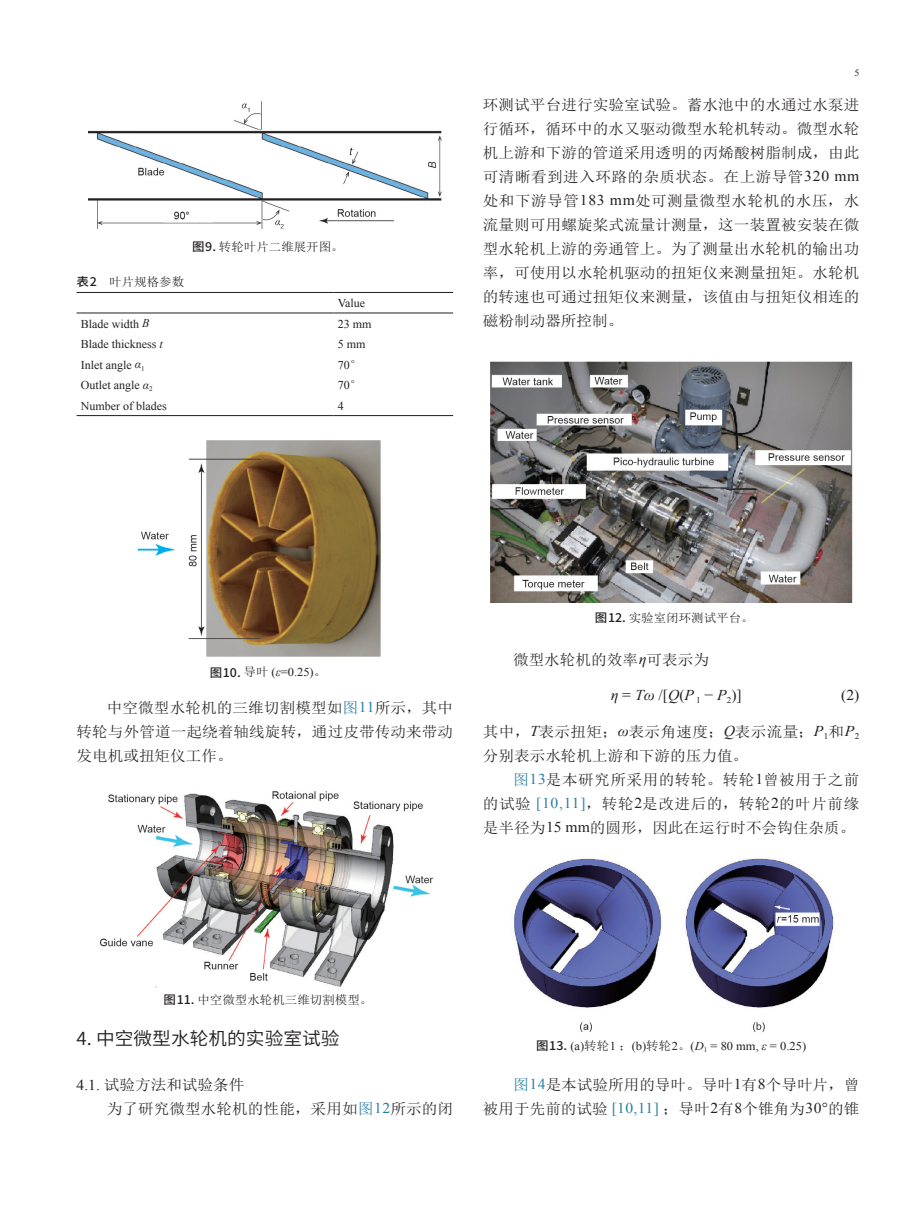
<style>
.page{position:relative;width:919px;height:1217px;background:#fff}
.page>*{position:absolute;margin:0;border:0;box-sizing:border-box;transform-origin:0 0}
.t1{font:18px "Source Han Sans CN";color:#231f20;scale:1.04 1}
.t2{font:15px/24px "Sim Sun";letter-spacing:.005em;color:#231f20;text-align:justify;scale:1.04 1}
.t3{font:15px "Times New Roman";color:#231f20;scale:1.04 1}
.t4{font:12px "Times New Roman";color:#231f20}
.t5{font:12px "Sim Sun";color:#231f20;scale:1.04 1}
.t6{font:12px "Times New Roman";color:#231f20;scale:1.04 1}
.t7{font:9.6px "Times New Roman";color:#231f20;scale:1.04 1}
.s1{font-family:"Source Han Sans CN";font-weight:500}
.s2{font-style:italic}
.s3{font-family:"Sim Sun"}
.s4{font-family:"Times New Roman"}
.s5{color:#277ea2}
.s6{font-family:"Times New Roman";color:#277ea2}
.s7{font-family:"Times New Roman";font-style:italic}
</style>
<div class="page">
<img style="left:88px;top:101px;width:353px;height:128px">
<hr style="left:77px;top:292px;width:256px;height:1px;background:#231f20">
<hr style="left:333px;top:292px;width:120px;height:1px;background:#231f20">
<hr style="left:77px;top:415px;width:256px;height:1px;background:#231f20">
<hr style="left:333px;top:415px;width:120px;height:1px;background:#231f20">
<hr style="left:77px;top:312px;width:256px;height:1px;background:#231f20">
<hr style="left:333px;top:312px;width:120px;height:1px;background:#231f20">
<img style="left:137px;top:440px;width:244px;height:217px">
<img style="left:99px;top:791px;width:335px;height:197px">
<img style="left:490px;top:362px;width:361px;height:240px">
<img style="left:514px;top:858px;width:320px;height:174px">
<p class="t5" style="left:192px;top:240px;width:147px"><span class="s1">图9.</span> 转轮叶片二维展开图。</p>
<p class="t5" style="left:77px;top:276px;width:105px"><span class="s1">表2</span> 叶片规格参数</p>
<p class="t4" style="left:338px;top:295px;width:29px">Value</p>
<p class="t4" style="left:81px;top:315px;width:70px">Blade width <span class="s2">B</span></p>
<p class="t4" style="left:338px;top:315px;width:35px">23 mm</p>
<p class="t4" style="left:81px;top:336px;width:83px">Blade thickness <span class="s2">t</span></p>
<p class="t4" style="left:338px;top:336px;width:29px">5 mm</p>
<p class="t4" style="left:81px;top:356px;width:65px">Inlet angle <span class="s2">α</span><sub>1</sub></p>
<p class="t4" style="left:338px;top:356px;width:26px">70<span class="s3">°</span></p>
<p class="t4" style="left:81px;top:377px;width:73px">Outlet angle <span class="s2">α</span><sub>2</sub></p>
<p class="t4" style="left:338px;top:377px;width:25px">70<span class="s3">°</span></p>
<p class="t4" style="left:81px;top:397px;width:87px">Number of blades</p>
<p class="t4" style="left:338px;top:397px;width:7px">4</p>
<p class="t7" style="left:854px;top:67px;width:6px">5</p>
<p class="t2" style="left:483px;top:92px;width:363px">环测试平台进行实验室试验。蓄水池中的水通过水泵进行循环，循环中的水又驱动微型水轮机转动。微型水轮机上游和下游的管道采用透明的丙烯酸树脂制成，由此可清晰看到进入环路的杂质状态。在上游导管<span class="s4">320 mm</span>处和下游导管<span class="s4">183 mm</span>处可测量微型水轮机的水压，水流量则可用螺旋桨式流量计测量，这一装置被安装在微型水轮机上游的旁通管上。为了测量出水轮机的输出功率，可使用以水轮机驱动的扭矩仪来测量扭矩。水轮机的转速也可通过扭矩仪来测量，该值由与扭矩仪相连的磁粉制动器所控制。</p>
<p class="t6" style="left:210px;top:663px;width:114px"><span class="s1">图10.</span> <span class="s3">导叶</span> (<span class="s2">ε</span>=0.25)<span class="s3">。</span></p>
<p class="t2" style="left:77px;top:695px;width:363px;text-indent:30px">中空微型水轮机的三维切割模型如<span class="s5">图</span><span class="s6">11</span>所示，其中转轮与外管道一起绕着轴线旋转，通过皮带传动来带动发电机或扭矩仪工作。</p>
<p class="t5" style="left:595px;top:611px;width:154px"><span class="s1">图12.</span> 实验室闭环测试平台。</p>
<p class="t2" style="left:513px;top:647px;width:190px">微型水轮机的效率<span class="s7">η</span>可表示为</p>
<p class="t3" style="left:610px;top:685px;width:128px"><span class="s2">η</span> = <span class="s2">Tω</span> /[<span class="s2">Q</span>(<span class="s2">P</span> <sub>1</sub> − <span class="s2">P</span><sub>2</sub>)]</p>
<p class="t3" style="left:841px;top:685px;width:19px">(2)</p>
<p class="t2" style="left:483px;top:719px;width:363px">其中，<span class="s7">T</span>表示扭矩；<span class="s7">ω</span>表示角速度；<span class="s7">Q</span>表示流量；<span class="s7">P</span><sub>1</sub>和<span class="s7">P</span><sub>2</sub>分别表示水轮机上游和下游的压力值。</p>
<p class="t2" style="left:483px;top:767px;width:363px;text-indent:30px"><span class="s5">图</span><span class="s6">13</span>是本研究所采用的转轮。转轮<span class="s4">1</span>曾被用于之前的试验 <span class="s6">[10,11]</span>，转轮<span class="s4">2</span>是改进后的，转轮<span class="s4">2</span>的叶片前缘是半径为<span class="s4">15 mm</span>的圆形，因此在运行时不会钩住杂质。</p>
<p class="t5" style="left:164px;top:992px;width:202px"><span class="s1">图11.</span> 中空微型水轮机三维切割模型。</p>
<p class="t1" style="left:77px;top:1027px;width:254px">4. 中空微型水轮机的实验室试验</p>
<p class="t2" style="left:107px;top:1071px;width:334px;text-indent:-30px"><span class="s4">4.1.</span> 试验方法和试验条件<br>为了研究微型水轮机的性能，采用如<span class="s5">图</span><span class="s6">12</span>所示的闭</p>
<p class="t6" style="left:536px;top:1037px;width:261px"><span class="s1">图13.</span> (a)<span class="s3">转轮</span>1 <span class="s3">；</span>(b)<span class="s3">转轮</span>2<span class="s3">。</span>(<span class="s2">D</span><sub>1</sub> = 80 mm, <span class="s2">ε</span> = 0.25)</p>
<p class="t2" style="left:483px;top:1071px;width:363px;text-align:right"><span class="s5">图</span><span class="s6">14</span>是本试验所用的导叶。导叶<span class="s4">1</span>有<span class="s4">8</span>个导叶片，曾<br>被用于先前的试验 <span class="s6">[10,11]</span> ；导叶<span class="s4">2</span>有<span class="s4">8</span>个锥角为<span class="s4">30°</span>的锥</p>
</div>
